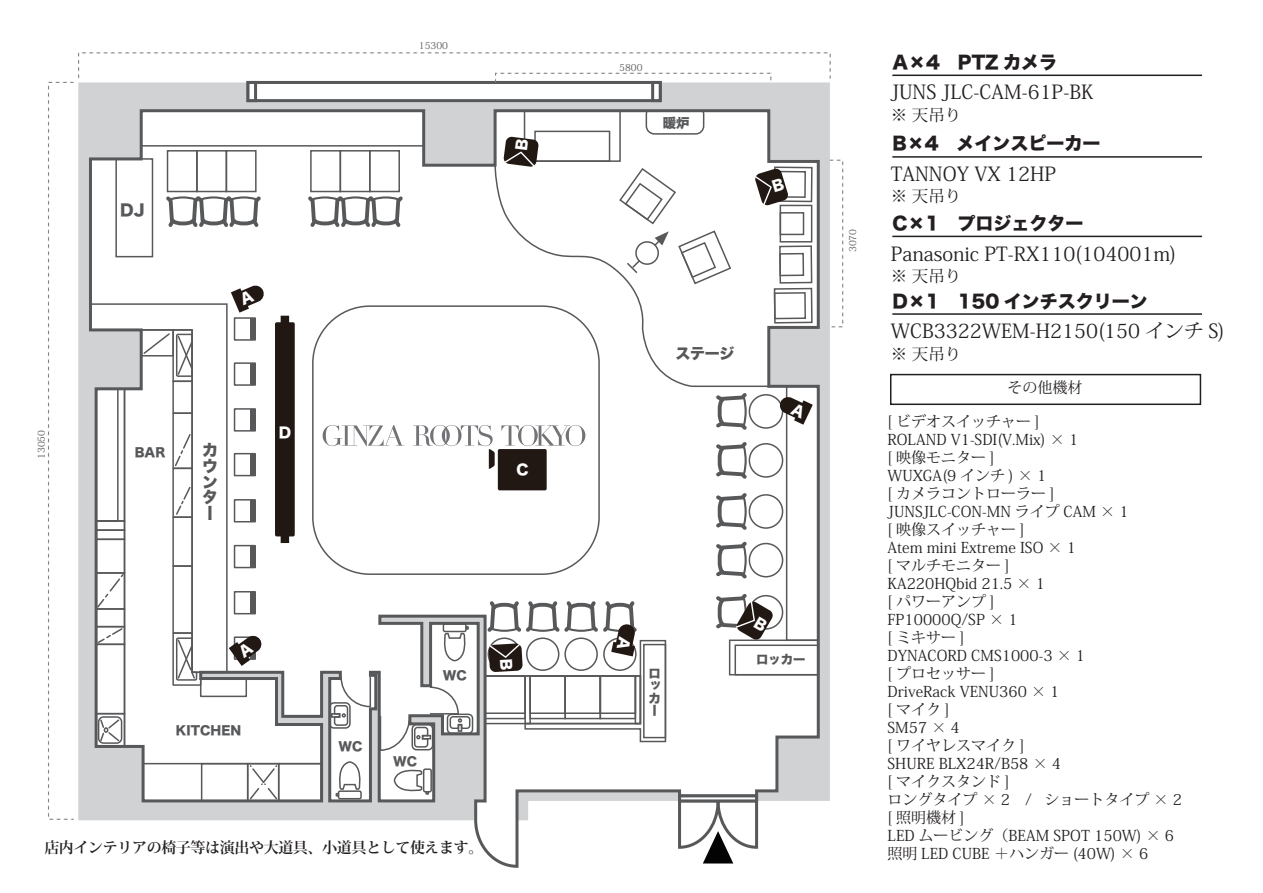
<style>
.page{position:relative;width:1263px;height:893px;background:#fff}
.page>*{position:absolute;margin:0;border:0;box-sizing:border-box;transform-origin:0 0}
.t1{font:19.5px "Koz Min Pro";color:#231f20}
.t2{font:18px "Hiragino Kaku W8 90 msp RKSJ H";color:#231f20}
.t3{font:16.5px "Koz Min Pro";color:#231f20}
.t4{font:15.9px/15.9px "Hiragino Kaku W8 90 msp RKSJ H";color:#57585a;text-align:justify}
.t5{font:15px/18px "Koz Min Pro";color:#231f20}
.t6{font:700 15px "Koz Min Pro";letter-spacing:-.025em;color:#231f20}
.t7{font:15px "Hiragino Kaku W8 90 msp RKSJ H";color:#57585a}
.t8{font:14.4px "Hiragino Kaku W8 90 msp RKSJ H";color:#fff}
.t9{font:13.35px "Hiragino Kaku W8 90 msp RKSJ H";color:#57585a}
.t10{font:12.3px/12.3px "Hiragino Kaku W8 90 msp RKSJ H";color:#57585a;text-align:justify}
.t11{font:9.45px "Koz Min Pro";color:#57585a}
</style>
<div class="page">
<div style="left:78px;top:82px;width:752px;height:739px;background:#d1d2d4"></div>
<hr style="left:892px;top:75px;width:310px;height:1px;background:#231f20">
<hr style="left:892px;top:156px;width:310px;height:2px;background:#231f20">
<hr style="left:892px;top:236px;width:310px;height:1px;background:#231f20">
<hr style="left:892px;top:313px;width:310px;height:2px;background:#231f20">
<div style="left:890px;top:374px;width:311px;height:31px;border:2px solid #231f20"></div>
<svg style="left:87px;top:108px;width:734px;height:760px"></svg>
<div style="left:246px;top:81px;width:416px;height:21px;background:#fff;border:3px solid #57585a"></div>
<div style="left:246px;top:81px;width:11px;height:21px;background:#fff;border:3px solid #57585a"></div>
<div style="left:651px;top:81px;width:11px;height:21px;background:#fff;border:3px solid #57585a"></div>
<div style="left:140px;top:110px;width:284px;height:37px;border:2px solid #57585a"></div>
<div style="left:115px;top:158px;width:38px;height:99px;border:2px solid #57585a"></div>
<div style="left:369px;top:150px;width:31px;height:42px;border:2px solid #57585a"></div>
<div style="left:340px;top:150px;width:30px;height:42px;border:2px solid #57585a"></div>
<div style="left:310px;top:150px;width:31px;height:42px;border:2px solid #57585a"></div>
<div style="left:226px;top:150px;width:31px;height:42px;border:2px solid #57585a"></div>
<div style="left:196px;top:150px;width:31px;height:42px;border:2px solid #57585a"></div>
<div style="left:167px;top:150px;width:31px;height:42px;border:2px solid #57585a"></div>
<div style="left:779px;top:245px;width:33px;height:39px;border:2px solid #57585a"></div>
<div style="left:779px;top:253px;width:25px;height:23px;border:2px solid #57585a"></div>
<div style="left:779px;top:205px;width:33px;height:38px;border:2px solid #57585a"></div>
<div style="left:779px;top:212px;width:25px;height:23px;border:2px solid #57585a"></div>
<div style="left:524px;top:110px;width:97px;height:52px;border:2px solid #57585a"></div>
<div style="left:534px;top:131px;width:76px;height:31px;border:2px solid #57585a"></div>
<svg style="left:645px;top:109px;width:60px;height:26px"></svg>
<div style="left:774px;top:166px;width:39px;height:36px;border:2px solid #57585a"></div>
<div style="left:774px;top:171px;width:32px;height:27px;border:2px solid #57585a"></div>
<div style="left:774px;top:288px;width:39px;height:36px;border:2px solid #57585a"></div>
<div style="left:774px;top:292px;width:32px;height:27px;border:2px solid #57585a"></div>
<svg style="left:494px;top:164px;width:276px;height:224px"></svg>
<div style="left:786px;top:386px;width:33px;height:255px;border:2px solid #57585a"></div>
<div style="left:729px;top:639px;width:90px;height:36px;border:2px solid #57585a"></div>
<div style="left:734px;top:644px;width:85px;height:31px;border:2px solid #57585a"></div>
<svg style="left:678px;top:794px;width:80px;height:4px"></svg>
<div style="left:749px;top:494px;width:34px;height:35px;border:2px solid #57585a;border-radius:50%"></div>
<div style="left:749px;top:443px;width:34px;height:35px;border:2px solid #57585a;border-radius:50%"></div>
<div style="left:749px;top:394px;width:34px;height:35px;border:2px solid #57585a;border-radius:50%"></div>
<div style="left:749px;top:595px;width:34px;height:35px;border:2px solid #57585a;border-radius:50%"></div>
<div style="left:749px;top:543px;width:34px;height:34px;border:2px solid #57585a;border-radius:50%"></div>
<div style="left:484px;top:675px;width:42px;height:44px;border:2px solid #57585a"></div>
<div style="left:484px;top:675px;width:42px;height:39px;border:2px solid #57585a"></div>
<div style="left:447px;top:714px;width:26px;height:20px;border:2px solid #57585a;border-radius:4px"></div>
<div style="left:329px;top:702px;width:22px;height:27px;border:2px solid #57585a;border-radius:4px"></div>
<div style="left:331px;top:713px;width:9px;height:5px;border:2px solid #57585a"></div>
<svg style="left:442px;top:623px;width:27px;height:39px"></svg>
<svg style="left:336px;top:760px;width:26px;height:40px"></svg>
<div style="left:423px;top:768px;width:9px;height:24px;border:2px solid #57585a;border-radius:2px"></div>
<svg style="left:393px;top:768px;width:36px;height:27px"></svg>
<svg style="left:379px;top:686px;width:92px;height:66px"></svg>
<svg style="left:333px;top:675px;width:39px;height:52px"></svg>
<div style="left:142px;top:763px;width:180px;height:39px;border:2px solid #57585a"></div>
<div style="left:278px;top:763px;width:44px;height:39px;border:2px solid #57585a"></div>
<div style="left:247px;top:763px;width:32px;height:39px;border:2px solid #57585a"></div>
<div style="left:201px;top:763px;width:47px;height:39px;border:2px solid #57585a"></div>
<svg style="left:248px;top:766px;width:31px;height:35px"></svg>
<div style="left:95px;top:644px;width:30px;height:70px;border:2px solid #57585a"></div>
<div style="left:95px;top:713px;width:30px;height:34px;border:2px solid #57585a"></div>
<div style="left:98px;top:716px;width:24px;height:28px;border:2px solid #57585a;border-radius:5px"></div>
<svg style="left:99px;top:718px;width:22px;height:25px"></svg>
<svg style="left:172px;top:674px;width:30px;height:12px"></svg>
<div style="left:200px;top:678px;width:47px;height:19px;border:2px solid #57585a"></div>
<svg style="left:89px;top:303px;width:139px;height:371px"></svg>
<div style="left:234px;top:591px;width:22px;height:23px;border:2px solid #57585a"></div>
<div style="left:234px;top:545px;width:22px;height:23px;border:2px solid #57585a"></div>
<div style="left:234px;top:499px;width:22px;height:23px;border:2px solid #57585a"></div>
<div style="left:234px;top:453px;width:22px;height:23px;border:2px solid #57585a"></div>
<div style="left:234px;top:408px;width:22px;height:24px;border:2px solid #57585a"></div>
<div style="left:234px;top:362px;width:22px;height:24px;border:2px solid #57585a"></div>
<div style="left:234px;top:317px;width:22px;height:24px;border:2px solid #57585a"></div>
<div style="left:312px;top:305px;width:288px;height:270px;border:2px solid #57585a;border-radius:57px"></div>
<svg style="left:308px;top:196px;width:95px;height:31px"></svg>
<svg style="left:166px;top:196px;width:95px;height:31px"></svg>
<svg style="left:716px;top:493px;width:31px;height:37px"></svg>
<svg style="left:716px;top:442px;width:31px;height:37px"></svg>
<svg style="left:716px;top:393px;width:31px;height:37px"></svg>
<svg style="left:716px;top:542px;width:31px;height:37px"></svg>
<div style="left:250px;top:592px;width:5px;height:22px;background:#57585a"></div>
<div style="left:250px;top:546px;width:5px;height:21px;background:#57585a"></div>
<div style="left:250px;top:500px;width:5px;height:22px;background:#57585a"></div>
<div style="left:250px;top:454px;width:5px;height:22px;background:#57585a"></div>
<div style="left:250px;top:409px;width:5px;height:22px;background:#57585a"></div>
<div style="left:250px;top:363px;width:5px;height:22px;background:#57585a"></div>
<div style="left:250px;top:318px;width:5px;height:22px;background:#57585a"></div>
<svg style="left:323px;top:425px;width:81px;height:21px"></svg>
<svg style="left:676px;top:798px;width:83px;height:65px"></svg>
<svg style="left:413px;top:425px;width:172px;height:65px"></svg>
<svg style="left:275px;top:316px;width:20px;height:227px;background:#2b221e"></svg>
<div style="left:495px;top:73px;width:276px;height:10px;border:1px dashed #808285"></div>
<svg style="left:618px;top:167px;width:114px;height:118px"></svg>
<svg style="left:503px;top:136px;width:36px;height:31px"></svg>
<svg style="left:754px;top:168px;width:35px;height:38px"></svg>
<svg style="left:716px;top:594px;width:57px;height:46px"></svg>
<svg style="left:779px;top:396px;width:34px;height:29px"></svg>
<svg style="left:231px;top:284px;width:34px;height:29px"></svg>
<svg style="left:229px;top:635px;width:33px;height:31px"></svg>
<svg style="left:487px;top:601px;width:180px;height:142px"></svg>
<p class="t4" style="left:120px;top:203px;width:26px">DJ</p>
<p class="t11" style="left:419px;top:39px;width:31px">15300</p>
<p class="t11" style="left:35px;top:459px;width:31px;rotate:-90deg">13050</p>
<p class="t10" style="left:135px;top:447px;width:32px">BAR</p>
<p class="t4" style="left:202px;top:442px;width:16px">カウンター</p>
<p class="t8" style="left:279px;top:425px;width:14px">D</p>
<p class="t8" style="left:516px;top:462px;width:14px">C</p>
<p class="t10" style="left:176px;top:725px;width:67px">KITCHEN</p>
<p class="t10" style="left:338px;top:741px;width:26px">WC</p>
<p class="t10" style="left:443px;top:670px;width:26px">WC</p>
<p class="t10" style="left:393px;top:756px;width:26px">WC</p>
<p class="t6" style="left:44px;top:837px;width:441px">店内インテリアの椅子等は演出や大道具、小道具として使えます。</p>
<p class="t11" style="left:619px;top:61px;width:25px">5800</p>
<p class="t9" style="left:663px;top:116px;width:28px">暖炉</p>
<p class="t7" style="left:675px;top:345px;width:60px">ステージ</p>
<p class="t10" style="left:648px;top:668px;width:13px">ロッカー</p>
<p class="t10" style="left:756px;top:653px;width:51px">ロッカー</p>
<p class="t11" style="left:846px;top:252px;width:25px;rotate:-90deg">3070</p>
<p class="t2" style="left:892px;top:53px;width:184px">A×4　PTZ カメラ　</p>
<h1 class="t1" style="left:891px;top:79px;width:204px">JUNS JLC-CAM-61P-BK</h1>
<p class="t3" style="left:891px;top:103px;width:72px">※ 天吊り</p>
<p class="t2" style="left:892px;top:134px;width:210px">B×4　メインスピーカー</p>
<h1 class="t1" style="left:891px;top:160px;width:167px">TANNOY VX 12HP</h1>
<p class="t3" style="left:891px;top:185px;width:72px">※ 天吊り</p>
<p class="t2" style="left:892px;top:214px;width:193px">C×1　プロジェクター</p>
<h1 class="t1" style="left:891px;top:240px;width:287px">Panasonic PT-RX110(104001m)</h1>
<p class="t3" style="left:891px;top:264px;width:72px">※ 天吊り</p>
<p class="t2" style="left:892px;top:291px;width:257px">D×1　150 インチスクリーン</p>
<h1 class="t1" style="left:891px;top:317px;width:336px">WCB3322WEM-H2150(150 インチ S)</h1>
<p class="t3" style="left:891px;top:342px;width:72px">※ 天吊り</p>
<p class="t5" style="left:1007px;top:378px;width:76px">その他機材</p>
<p class="t5" style="left:887px;top:412px;width:296px">[ ビデオスイッチャー ]<br>ROLAND V1-SDI(V.Mix) × 1<br>[ 映像モニター ]<br>WUXGA(9 インチ ) × 1<br>[ カメラコントローラー ]<br>JUNSJLC-CON-MN ライプ CAM × 1<br>[ 映像スイッチャー ]<br>Atem mini Extreme ISO × 1<br>[ マルチモニター ]<br>KA220HQbid 21.5 × 1<br>[ パワーアンプ ]<br>FP10000Q/SP × 1<br>[ ミキサー ]<br>DYNACORD CMS1000-3 × 1<br>[ プロセッサー ]<br>DriveRack VENU360 × 1<br>[ マイク ]<br>SM57 × 4<br>[ ワイヤレスマイク ]<br>SHURE BLX24R/B58 × 4<br>[ マイクスタンド ]<br>ロングタイプ × 2　/ ショートタイプ × 2 [ 照明機材 ]<br>LED ムービング（BEAM SPOT 150W) × 6照明 LED CUBE ＋ハンガー (40W) × 6</p>
</div>
